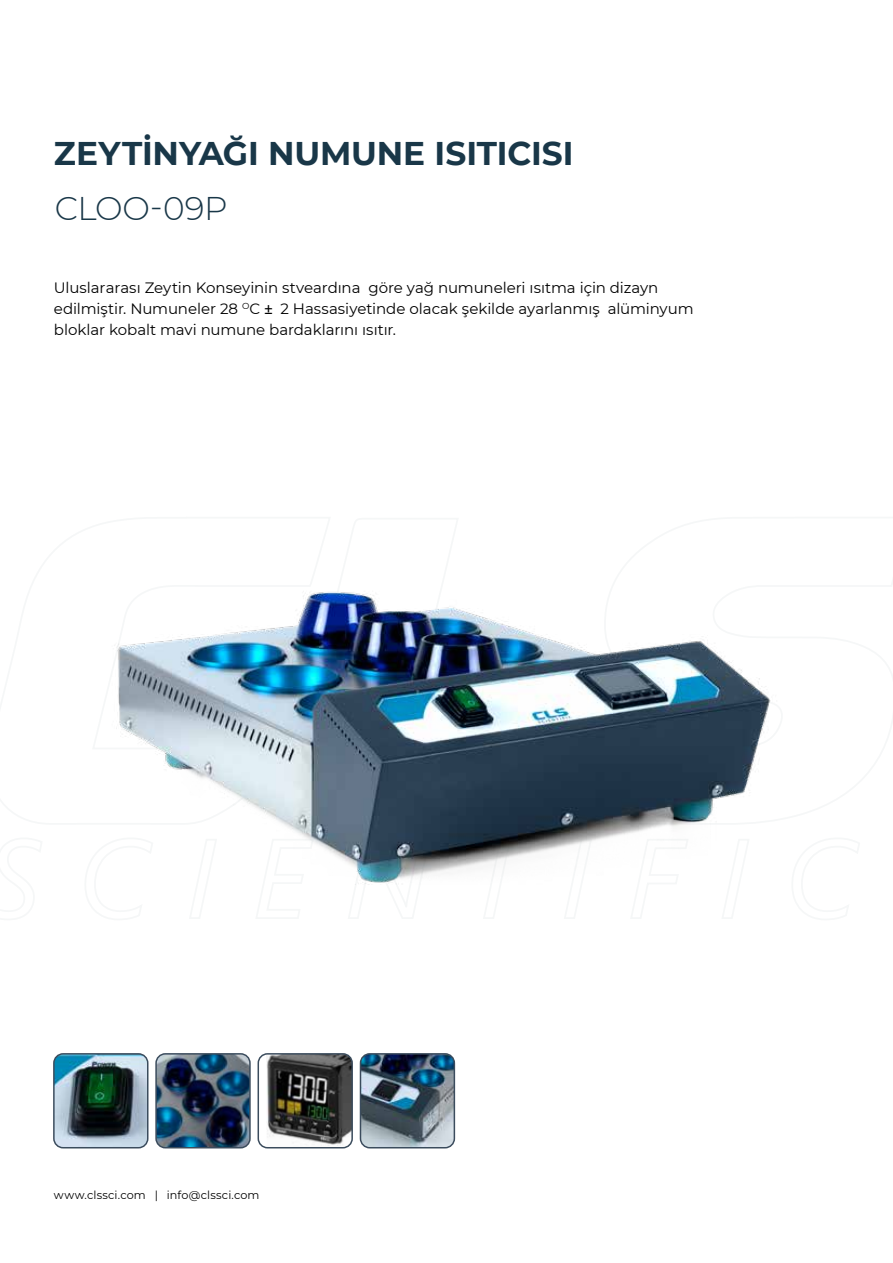
<style>
.page{position:relative;width:893px;height:1263px;background:#fff}
.page>*{position:absolute;margin:0;border:0;box-sizing:border-box;transform-origin:0 0}
.t1{font:700 32.85px "Montserrat";letter-spacing:-.005em;color:#193748}
.t2{font:300 32.85px "Montserrat";letter-spacing:-.01em;color:#193748}
.t3{font:15px/21px "Montserrat";letter-spacing:-.005em;color:#000}
.t4{font:11.25px "Montserrat";letter-spacing:.01em;color:#000}
.s1{font-family:"Arial"}
</style>
<div class="page">
<img style="left:54px;top:1054px;width:94px;height:94px">
<div style="left:53px;top:1053px;width:95px;height:95px;border:2px solid #3b4c5d;border-radius:9px"></div>
<img style="left:266px;top:1056px;width:86px;height:92px">
<div style="left:258px;top:1053px;width:95px;height:95px;border:2px solid #3b4c5d;border-radius:9px"></div>
<img style="left:158px;top:1056px;width:90px;height:92px">
<div style="left:155px;top:1053px;width:96px;height:95px;border:2px solid #3b4c5d;border-radius:9px"></div>
<img style="left:360px;top:1056px;width:94px;height:92px">
<div style="left:360px;top:1053px;width:95px;height:95px;border:2px solid #3b4c5d;border-radius:9px"></div>
<img style="left:111px;top:591px;width:660px;height:295px">
<h1 class="t1" style="left:54px;top:130px;width:521px">ZEYTİNYAĞI NUMUNE ISITICISI</h1>
<h1 class="t2" style="left:55px;top:186px;width:174px">CLOO-09P</h1>
<p class="t3" style="left:54px;top:276px;width:641px">Uluslararası Zeytin Konseyinin stveardına göre yağ numuneleri ısıtma için dizayn edilmiştir. Numuneler 28 <sup>O</sup>C <span class="s1">±</span> 2 Hassasiyetinde olacak şekilde ayarlanmış alüminyum bloklar kobalt mavi numune bardaklarını ısıtır.</p>
<p class="t4" style="left:54px;top:1187px;width:207px">www.clssci.com | info@clssci.com</p>
</div>
